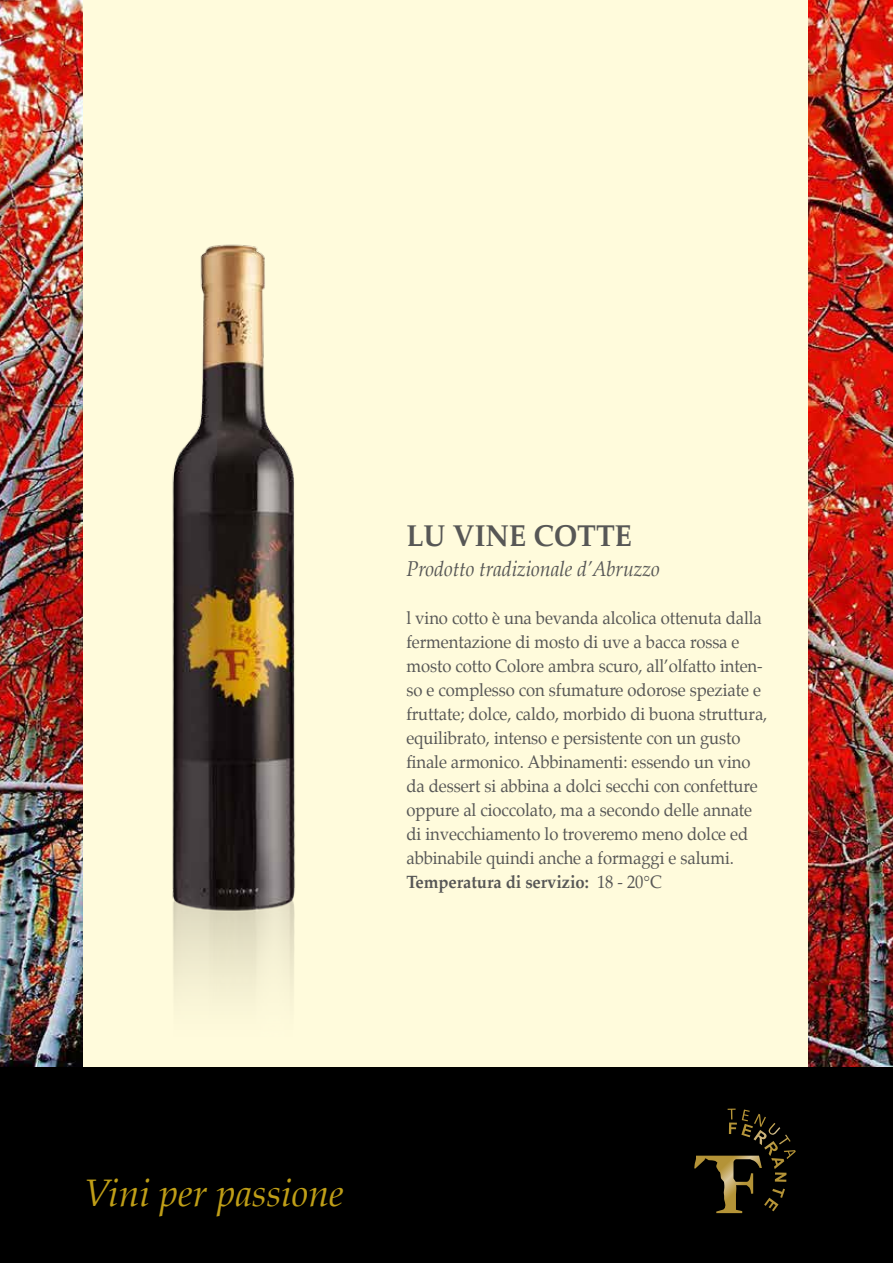
<style>
.page{position:relative;width:893px;height:1263px;background:#fff}
.page>*{position:absolute;margin:0;border:0;box-sizing:border-box;transform-origin:0 0}
.t1{font:italic 37.5px "Palatino";color:#bf9e17}
.t2{font:700 30px "Palatino";color:#575756;scale:.94 1}
.t3{font:italic 21px "Palatino";letter-spacing:-.005em;color:#575756;scale:.94 1}
.t4{font:17.7px/24px "Palatino";letter-spacing:-.005em;color:#575756;scale:.94 1}
.s1{font-weight:700}
</style>
<div class="page">
<img style="left:0;top:0;width:893px;height:1067px">
<div style="left:84px;top:0;width:724px;height:1263px;background:#fffbdc"></div>
<img style="left:172px;top:244px;width:123px;height:748px">
<div style="left:0;top:1067px;width:893px;height:196px;background:#000"></div>
<svg style="left:694px;top:1108px;width:102px;height:105px"></svg>
<h2 class="t2" style="left:406px;top:510px;width:241px">LU VINE COTTE</h2>
<p class="t3" style="left:406px;top:552px;width:271px">Prodotto tradizionale d’Abruzzo</p>
<p class="t4" style="left:406px;top:605px;width:385px">l vino cotto è una bevanda alcolica ottenuta dalla fermentazione di mosto di uve a bacca rossa e mosto cotto Colore ambra scuro, all’olfatto inten&shy;so e complesso con sfumature odorose speziate e fruttate; dolce, caldo, morbido di buona struttura, equilibrato, intenso e persistente con un gusto finale armonico. Abbinamenti: essendo un vino da dessert si abbina a dolci secchi con confetture oppure al cioccolato, ma a secondo delle annate di invecchiamento lo troveremo meno dolce ed abbinabile quindi anche a formaggi e salumi.<br><span class="s1">Temperatura di servizio:</span> 18 - 20°C</p>
<h1 class="t1" style="left:84px;top:1163px;width:261px">Vini per passione</h1>
</div>
